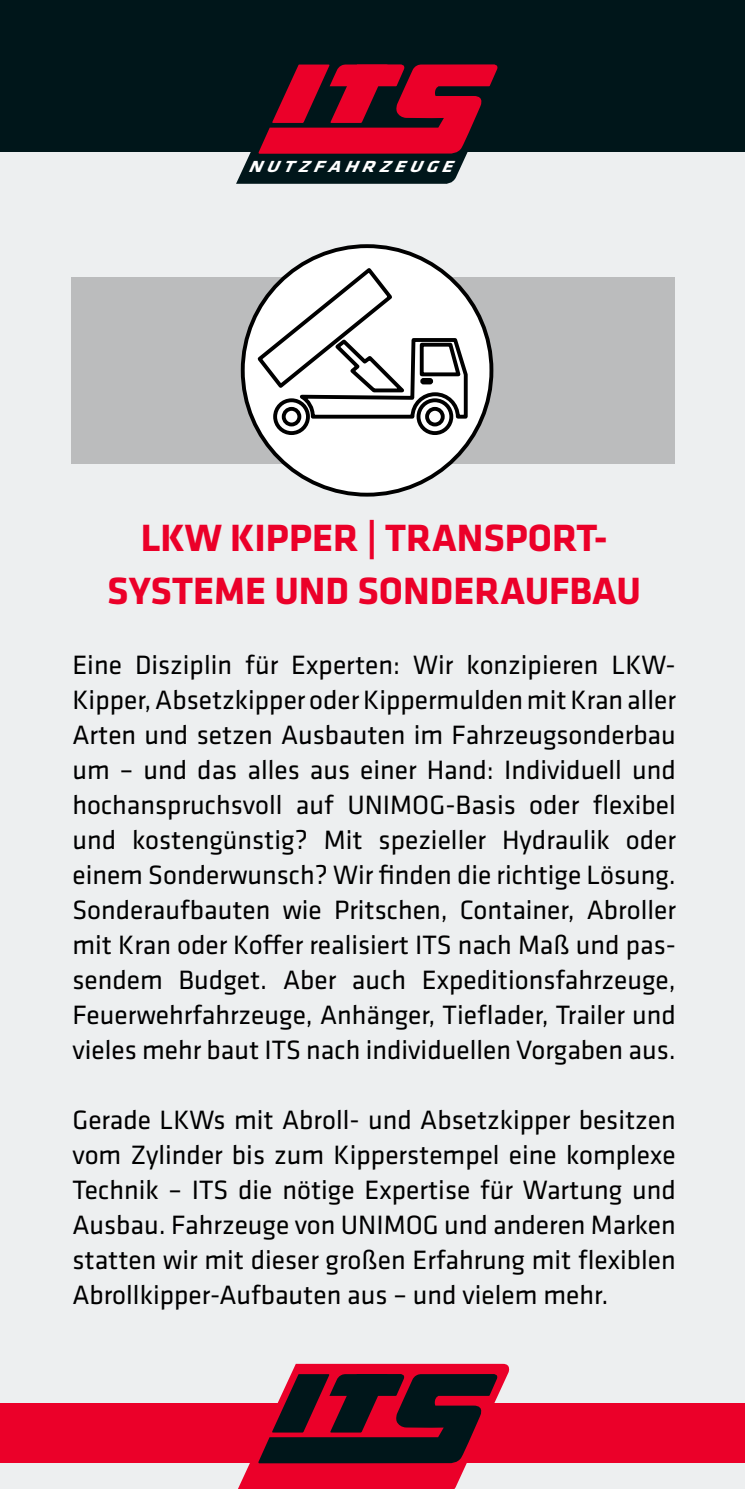
<style>
.page{position:relative;width:745px;height:1489px;background:#fff}
.page>*{position:absolute;margin:0;border:0;box-sizing:border-box;transform-origin:0 0}
.t1{font:700 39.5px/52.5px "Klavika";color:#eb0029;text-align:center}
.t2{font:27.5px/35px "Klavika";color:#000;text-align:justify}
.t3{font:italic 700 16.75px "Klavika";color:#fff;scale:1.2 1}
</style>
<div class="page">
<div style="left:0;top:1px;width:744px;height:1487px;background:#edeff0"></div>
<div style="left:0;top:1403px;width:744px;height:59px;background:#eb0029"></div>
<div style="left:0;top:0;width:744px;height:152px;background:#00161a"></div>
<div style="left:71px;top:277px;width:603px;height:186px;background:#bbbcbd"></div>
<div style="left:242px;top:246px;width:249px;height:248px;background:#fff;border-radius:50%"></div>
<svg style="left:254px;top:264px;width:215px;height:173px"></svg>
<div style="left:420px;top:378px;width:13px;height:6px;border:4px solid #000"></div>
<svg style="left:236px;top:1363px;width:275px;height:125px"></svg>
<svg style="left:236px;top:64px;width:262px;height:120px"></svg>
<p class="t3" style="left:248px;top:157px;width:178px">NUTZFAHRZEUGE</p>
<h1 class="t1" style="left:107px;top:512px;width:535px">LKW KIPPER | TRANSPORT-<br>SYSTEME UND SONDERAUFBAU</h1>
<p class="t2" style="left:72px;top:647px;width:604px">Eine Disziplin für Experten: Wir konzipieren LKW-Kipper, Absetzkipper oder Kippermulden mit Kran aller Arten und setzen Ausbauten im Fahrzeugsonderbau um – und das alles aus einer Hand: Individuell und hochanspruchsvoll auf UNIMOG-Basis oder flexibel und kostengünstig? Mit spezieller Hydraulik oder einem Sonderwunsch? Wir finden die richtige Lösung.<br>Sonderaufbauten wie Pritschen, Container, Abroller mit Kran oder Koffer realisiert ITS nach Maß und pas&shy;sendem Budget. Aber auch Expeditionsfahrzeuge, Feuerwehrfahrzeuge, Anhänger, Tieflader, Trailer und vieles mehr baut ITS nach individuellen Vorgaben aus.</p>
<p class="t2" style="left:72px;top:1103px;width:604px">Gerade LKWs mit Abroll- und Absetzkipper besitzen vom Zylinder bis zum Kipperstempel eine komplexe Technik – ITS die nötige Expertise für Wartung und Ausbau. Fahrzeuge von UNIMOG und anderen Marken statten wir mit dieser großen Erfahrung mit flexiblen Abrollkipper-Aufbauten aus – und vielem mehr.</p>
</div>
